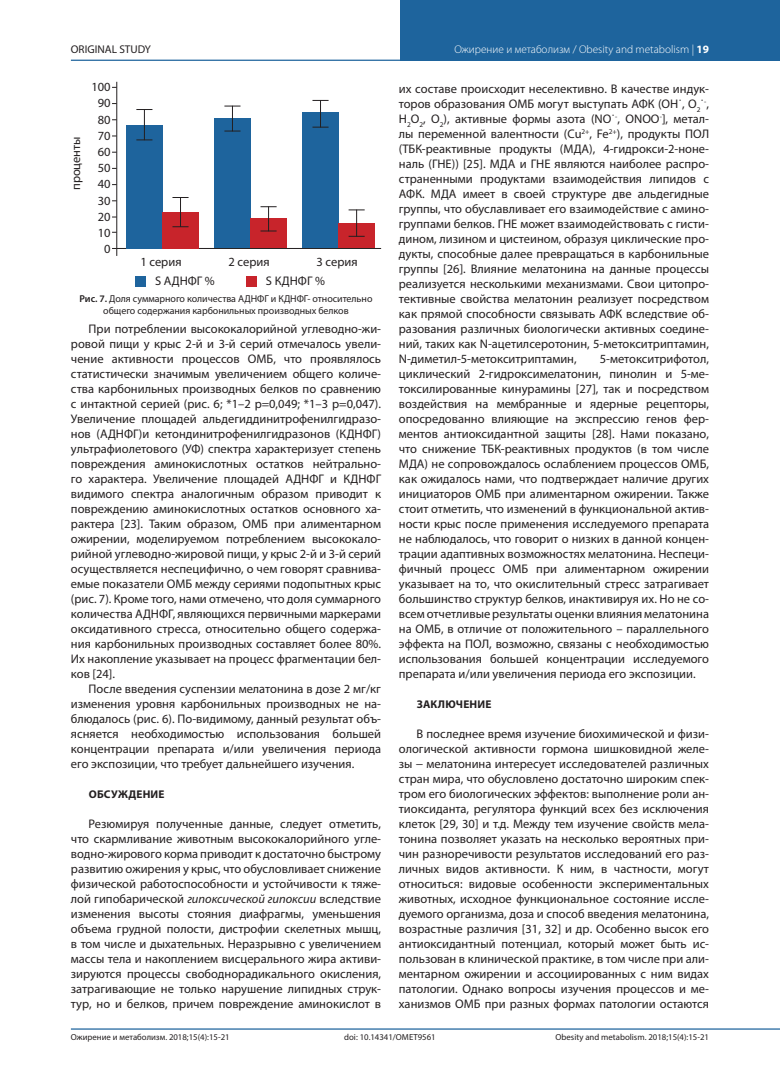
<style>
.page{position:relative;width:780px;height:1081px;background:#fff}
.page>*{position:absolute;margin:0;border:0;box-sizing:border-box;transform-origin:0 0}
.t1{font:12.5px/15px "Myriad Pro";color:#231f20;text-align:justify}
.t2{font:300 11.25px "Myriad Pro";color:#fff}
.t3{font:700 11.25px "Myriad Pro";letter-spacing:.02em;color:#231f20}
.t4{font:11.25px "Myriad Pro";color:#231f20}
.t5{font:10px/12px "Myriad Pro";letter-spacing:-.005em;color:#231f20;text-align:center}
.t6{font:8.75px "Myriad Pro";color:#231f20}
.s1{font-weight:700}
.s2{font-weight:600}
.s3{font-style:italic}
</style>
<div class="page">
<hr style="left:71px;top:60px;width:709px;height:1px;background:#1e649d">
<hr style="left:71px;top:1028px;width:709px;height:1px;background:#1e649d">
<div style="left:400px;top:0;width:380px;height:60px;background:#1e649d"></div>
<hr style="left:117px;top:248px;width:264px;height:1px;background:#231f20">
<hr style="left:116px;top:82px;width:1px;height:174px;background:#231f20">
<div style="left:135px;top:276px;width:11px;height:10px;background:#1e649d"></div>
<div style="left:246px;top:276px;width:11px;height:10px;background:#c8242b"></div>
<div style="left:126px;top:125px;width:36px;height:123px;background:#1e649d"></div>
<div style="left:162px;top:212px;width:36px;height:36px;background:#c8242b"></div>
<hr style="left:144px;top:109px;width:1px;height:31px;background:#231f20">
<svg style="left:136px;top:109px;width:16px;height:1px"></svg>
<svg style="left:136px;top:139px;width:16px;height:1px"></svg>
<hr style="left:180px;top:197px;width:1px;height:30px;background:#231f20">
<svg style="left:172px;top:197px;width:16px;height:1px"></svg>
<svg style="left:172px;top:226px;width:16px;height:1px"></svg>
<div style="left:214px;top:118px;width:36px;height:130px;background:#1e649d"></div>
<div style="left:250px;top:219px;width:36px;height:29px;background:#c8242b"></div>
<svg style="left:224px;top:106px;width:16px;height:26px"></svg>
<svg style="left:260px;top:206px;width:16px;height:25px"></svg>
<div style="left:302px;top:112px;width:36px;height:136px;background:#1e649d"></div>
<div style="left:338px;top:223px;width:36px;height:25px;background:#c8242b"></div>
<svg style="left:312px;top:100px;width:16px;height:28px"></svg>
<svg style="left:348px;top:209px;width:16px;height:28px"></svg>
<p class="t4" style="left:71px;top:44px;width:82px">ORIGINAL STUDY</p>
<p class="t2" style="left:454px;top:45px;width:256px">Ожирение и метаболизм / Obesity and metabolism | <span class="s1">19</span></p>
<p class="t1" style="left:91px;top:80px;width:21px">100</p>
<p class="t1" style="left:70px;top:190px;width:55px;rotate:-90deg">проценты</p>
<p class="t1" style="left:98px;top:97px;width:14px">90</p>
<p class="t1" style="left:98px;top:112px;width:14px;line-height:16.2px">80<br>70</p>
<p class="t1" style="left:98px;top:145px;width:14px">60</p>
<p class="t1" style="left:98px;top:161px;width:14px">50</p>
<p class="t1" style="left:98px;top:178px;width:14px">40</p>
<p class="t1" style="left:98px;top:194px;width:14px">30</p>
<p class="t1" style="left:98px;top:210px;width:14px">20</p>
<p class="t1" style="left:98px;top:226px;width:14px">10</p>
<p class="t1" style="left:104px;top:242px;width:8px">0</p>
<p class="t1" style="left:140px;top:255px;width:43px">1 серия</p>
<p class="t1" style="left:228px;top:255px;width:43px">2 серия</p>
<p class="t1" style="left:316px;top:255px;width:43px">3 серия</p>
<p class="t1" style="left:155px;top:274px;width:61px">S АДНФГ %</p>
<p class="t1" style="left:266px;top:274px;width:61px">S КДНФГ %</p>
<p class="t5" style="left:80px;top:293px;width:294px"><span class="s2">Рис. 7.</span> Доля суммарного количества АДНФГ и КДНФГ- относительно общего содержания карбонильных производных белков</p>
<p class="t1" style="left:71px;top:322px;width:312px;text-indent:18px">При потреблении высококалорийной углеводно-жи&shy;ровой пищи у крыс 2-й и 3-й серий отмечалось увели&shy;чение активности процессов ОМБ, что проявлялось статистически значимым увеличением общего количе&shy;ства карбонильных производных белков по сравнению с интактной серией (рис. 6; *1–2 р=0,049; *1–3 р=0,047).<br>Увеличение площадей альдегиддинитрофенилгидразо&shy;нов (АДНФГ)и кетондинитрофенилгидразонов (КДНФГ) ультрафиолетового (УФ) спектра характеризует степень повреждения аминокислотных остатков нейтрально&shy;го характера. Увеличение площадей АДНФГ и КДНФГ видимого спектра аналогичным образом приводит к повреждению аминокислотных остатков основного ха&shy;рактера [23]. Таким образом, ОМБ при алиментарном ожирении, моделируемом потреблением высококало&shy;рийной углеводно-жировой пищи, у крыс 2-й и 3-й серий осуществляется неспецифично, о чем говорят сравнива&shy;емые показатели ОМБ между сериями подопытных крыс (рис. 7). Кроме того, нами отмечено, что доля суммарного количества АДНФГ, являющихся первичными маркерами оксидативного стресса, относительно общего содержа&shy;ния карбонильных производных составляет более 80%.<br>Их накопление указывает на процесс фрагментации бел&shy;ков [24].</p>
<p class="t1" style="left:71px;top:682px;width:312px;text-indent:18px">После введения суспензии мелатонина в дозе 2 мг/кг изменения уровня карбонильных производных не на&shy;блюдалось (рис. 6). По-видимому, данный результат объ&shy;ясняется необходимостью использования большей концентрации препарата и/или увеличения периода его экспозиции, что требует дальнейшего изучения.</p>
<p class="t3" style="left:89px;top:790px;width:77px">ОБСУЖДЕНИЕ</p>
<p class="t1" style="left:71px;top:817px;width:312px;text-indent:18px">Резюмируя полученные данные, следует отметить, что скармливание животным высококалорийного угле&shy;водно-жирового корма приводит к достаточно быстрому развитию ожирения у крыс, что обусловливает снижение физической работоспособности и устойчивости к тяже&shy;лой гипобарической <span class="s3">гипоксической гипоксии</span> вследствие изменения высоты стояния диафрагмы, уменьшения объема грудной полости, дистрофии скелетных мышц, в том числе и дыхательных. Неразрывно с увеличением массы тела и накоплением висцерального жира активи&shy;зируются процессы свободнорадикального окисления, затрагивающие не только нарушение липидных струк&shy;тур, но и белков, причем повреждение аминокислот в</p>
<p class="t1" style="left:399px;top:82px;width:312px">их составе происходит неселективно. В качестве индук&shy;торов образования ОМБ могут выступать АФК (ОН˙, О<sub>2</sub>˙<sup>-</sup>, Н<sub>2</sub>О<sub>2</sub>, О<sub>2</sub>), активные формы азота (NO˙<sup>-</sup>, ONOO<sup>-</sup>], метал&shy;лы переменной валентности (Сu<sup>2+</sup>, Fe<sup>2+</sup>), продукты ПОЛ (ТБК-реактивные продукты (МДА), 4-гидрокси-2-ноне&shy;наль (ГНЕ)) [25]. МДА и ГНЕ являются наиболее распро&shy;страненными продуктами взаимодействия липидов с АФК. МДА имеет в своей структуре две альдегидные группы, что обуславливает его взаимодействие с амино&shy;группами белков. ГНЕ может взаимодействовать с гисти&shy;дином, лизином и цистеином, образуя циклические про&shy;дукты, способные далее превращаться в карбонильные группы [26]. Влияние мелатонина на данные процессы реализуется несколькими механизмами. Свои цитопро&shy;тективные свойства мелатонин реализует посредством как прямой способности связывать АФК вследствие об&shy;разования различных биологически активных соедине&shy;ний, таких как N-ацетилсеротонин, 5-метокситриптамин, N-диметил-5-метокситриптамин,</p>
<p class="t1" style="left:399px;top:352px;width:312px;text-indent:201px">5-метокситрифотол, циклический 2-гидроксимелатонин, пинолин и 5-ме&shy;токсилированные кинурамины [27], так и посредством воздействия на мембранные и ядерные рецепторы, опосредованно влияющие на экспрессию генов фер&shy;ментов антиоксидантной защиты [28]. Нами показано, что снижение ТБК-реактивных продуктов (в том числе МДА) не сопровождалось ослаблением процессов ОМБ, как ожидалось нами, что подтверждает наличие других инициаторов ОМБ при алиментарном ожирении. Также стоит отметить, что изменений в функциональной актив&shy;ности крыс после применения исследуемого препарата не наблюдалось, что говорит о низких в данной концен&shy;трации адаптивных возможностях мелатонина. Не специ&shy;фич ный процесс ОМБ при алиментарном ожирении указывает на то, что окислительный стресс затрагивает большинство структур белков, инактивируя их. Но не со&shy;всем отчетливые результаты оценки влияния мелатонина на ОМБ, в отличие от положительного – параллельного эффекта на ПОЛ, возможно, связаны с необходимостью использования большей концентрации исследуемого препарата и/или увеличения периода его экспозиции.</p>
<p class="t3" style="left:416px;top:700px;width:76px">ЗАКЛЮЧЕНИЕ</p>
<p class="t1" style="left:399px;top:727px;width:312px;text-indent:18px">В последнее время изучение биохимической и физи&shy;ологической активности гормона шишковидной желе&shy;зы − мелатонина интересует исследователей различных стран мира, что обусловлено достаточно широким спек&shy;тром его биологических эффектов: выполнение роли ан&shy;тиоксиданта, регулятора функций всех без исключения клеток [29, 30] и т.д. Между тем изучение свойств мела&shy;тонина позволяет указать на несколько вероятных при&shy;чин разноречивости результатов исследований его раз&shy;личных видов активности. К ним, в частности, могут относиться: видовые особенности экспериментальных животных, исходное функциональное состояние иссле&shy;дуемого организма, доза и способ введения мелатонина, возрастные различия [31, 32] и др. Особенно высок его антиоксидантный потенциал, который может быть ис&shy;пользован в клинической практике, в том числе при али&shy;ментарном ожирении и ассоциированных с ним видах патологии. Однако вопросы изучения процессов и ме&shy;ханизмов ОМБ при разных формах патологии остаются</p>
<p class="t6" style="left:71px;top:1033px;width:160px">Ожирение и метаболизм. 2018;15(4):15-21</p>
<p class="t6" style="left:344px;top:1033px;width:93px">doi: 10.14341/OMET9561</p>
<p class="t6" style="left:555px;top:1033px;width:155px">Obesity and metabolism. 2018;15(4):15-21</p>
</div>
